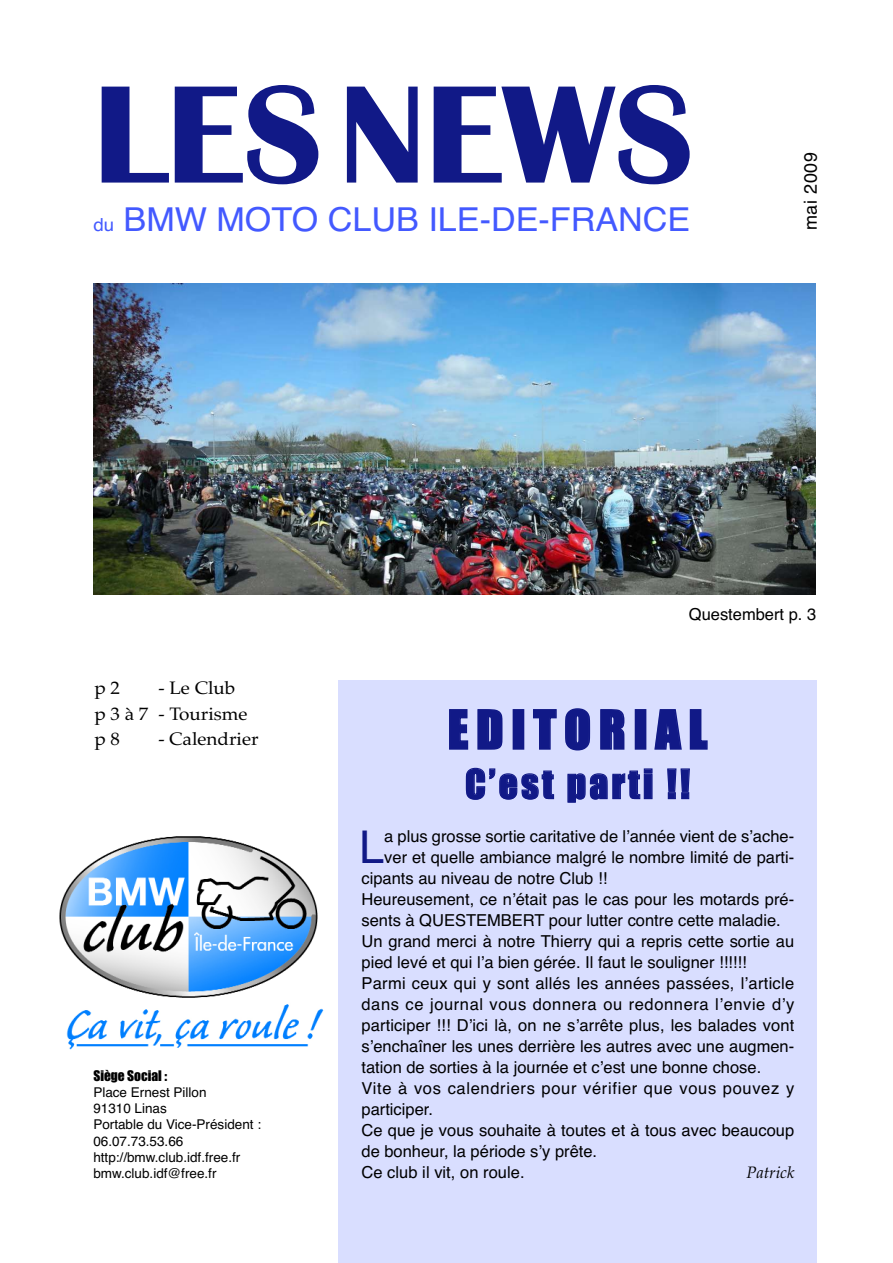
<style>
.page{position:relative;width:893px;height:1263px;background:#fff}
.page>*{position:absolute;margin:0;border:0;box-sizing:border-box;transform-origin:0 0}
.t1{font:700 144px "Britannic";color:#111987}
.t2{font:49.5px "Impact";letter-spacing:.16em;color:#111987}
.t3{font:45.3px "Helvetica";color:#111987}
.t4{font:37.5px "Impact";letter-spacing:.085em;color:#111987}
.t5{font:33px "Helvetica";color:#4359ff;scale:1.04 1}
.t6{font:18px/26.7px "Palatino";color:#000;scale:1.05 1}
.t7{font:18px "Helvetica";letter-spacing:.035em;color:#000}
.t8{font:16.5px "Helvetica";color:#000}
.t9{font:16.5px "Helvetica";letter-spacing:.035em;color:#000}
.t10{font:16.5px "Helvetica";letter-spacing:.04em;color:#000}
.t11{font:italic 16.5px "Palatino";color:#000}
.t12{font:13.5px/16.2px "Helvetica";color:#000}
.t13{font:13.5px "Impact";color:#000}
.s1{font-size:18px}
</style>
<div class="page">
<img style="left:59px;top:836px;width:265px;height:214px">
<div style="left:339px;top:680px;width:478px;height:583px;background:#d9deff"></div>
<img style="left:93px;top:284px;width:722px;height:310px">
<h1 class="t1" style="left:93px;top:85px;width:602px">LESNEWS</h1>
<h3 class="t5" style="left:93px;top:207px;width:575px"><span class="s1">du</span> BMW MOTO CLUB ILE-DE-FRANCE</h3>
<p class="t7" style="left:804px;top:230px;width:80px;rotate:-90deg">mai 2009</p>
<p class="t6" style="left:95px;top:676px;width:147px;text-indent:64px">- Le Club p 3 à 7 - Tourisme</p>
<p class="t6" style="left:95px;top:728px;width:26px">p 8</p>
<p class="t6" style="left:158px;top:728px;width:97px">- Calendrier</p>
<p class="t6" style="left:95px;top:676px;width:26px">p 2</p>
<p class="t13" style="left:93px;top:1071px;width:75px">Siège Social :</p>
<p class="t12" style="left:93px;top:1085px;width:169px">Place Ernest Pillon<br>91310 Linas<br>Portable du Vice-Président :<br>06.07.73.53.66 http://bmw.club.idf.free.fr bmw.club.idf@free.fr</p>
<p class="t8" style="left:689px;top:608px;width:129px">Questembert p. 3</p>
<h2 class="t2" style="left:448px;top:714px;width:261px">EDITORIAL</h2>
<h3 class="t4" style="left:465px;top:772px;width:226px">C’est parti !!</h3>
<h3 class="t3" style="left:359px;top:830px;width:27px">L</h3>
<p class="t8" style="left:384px;top:830px;width:411px">a plus grosse sortie caritative de l’année vient de s’ache-</p>
<p class="t8" style="left:384px;top:851px;width:411px">ver et quelle ambiance malgré le nombre limité de parti-</p>
<p class="t8" style="left:361px;top:872px;width:247px">cipants au niveau de notre Club !!</p>
<p class="t8" style="left:361px;top:893px;width:434px">Heureusement, ce n’était pas le cas pour les motards pré-</p>
<p class="t8" style="left:361px;top:914px;width:421px">sents à QUESTEMBERT pour lutter contre cette maladie.</p>
<p class="t8" style="left:361px;top:935px;width:434px">Un grand merci à notre Thierry qui a repris cette sortie au</p>
<p class="t8" style="left:361px;top:956px;width:387px">pied levé et qui l’a bien gérée. Il faut le souligner !!!!!!</p>
<p class="t8" style="left:361px;top:977px;width:434px">Parmi ceux qui y sont allés les années passées, l’article</p>
<p class="t9" style="left:361px;top:998px;width:434px">dans ce journal vous donnera ou redonnera l’envie d’y</p>
<p class="t8" style="left:361px;top:1019px;width:434px">participer !!! D’ici là, on ne s’arrête plus, les balades vont</p>
<p class="t8" style="left:361px;top:1040px;width:434px">s’enchaîner les unes derrière les autres avec une augmen-</p>
<p class="t8" style="left:361px;top:1061px;width:401px">tation de sorties à la journée et c’est une bonne chose.</p>
<p class="t10" style="left:361px;top:1082px;width:434px">Vite à vos calendriers pour vérifier que vous pouvez y</p>
<p class="t8" style="left:361px;top:1103px;width:73px">participer.</p>
<p class="t8" style="left:361px;top:1124px;width:434px">Ce que je vous souhaite à toutes et à tous avec beaucoup</p>
<p class="t8" style="left:361px;top:1145px;width:237px">de bonheur, la période s’y prête.</p>
<p class="t8" style="left:361px;top:1166px;width:165px">Ce club il vit, on roule.</p>
<p class="t11" style="left:746px;top:1166px;width:49px">Patrick</p>
</div>
